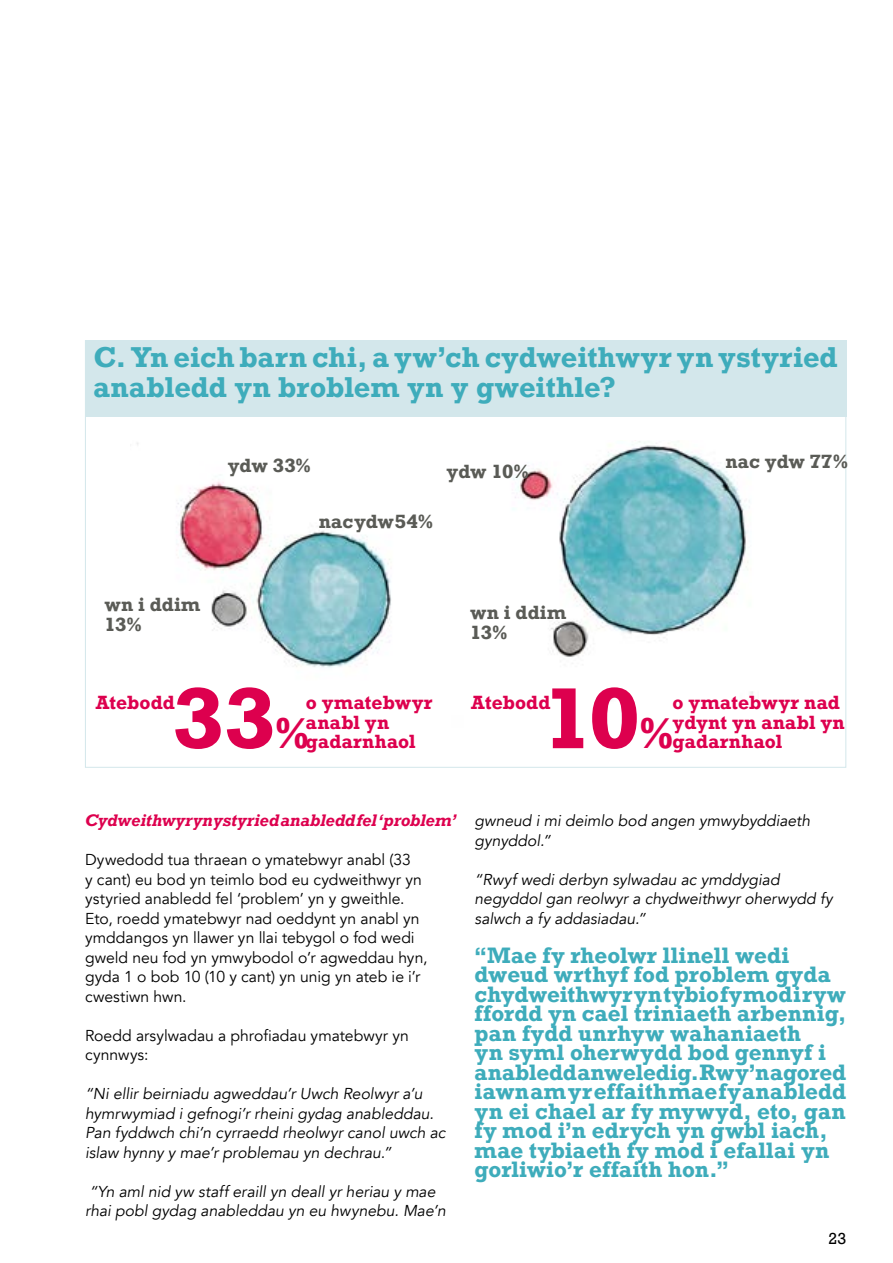
<style>
.page{position:relative;width:893px;height:1263px;background:#fff}
.page>*{position:absolute;margin:0;border:0;box-sizing:border-box;transform-origin:0 0}
.t1{font:700 81.15px "Rockwell";color:#dd004e}
.t2{font:700 27px/30px "Rockwell";letter-spacing:.005em;color:#3eacbb}
.t3{font:700 21px/19.5px "Rockwell";letter-spacing:.005em;color:#3eacbb}
.t4{font:700 18px/19.5px "Rockwell";letter-spacing:.01em;color:#dd004e}
.t5{font:700 18px/19.5px "Rockwell";color:#5a5b56}
.t6{font:italic 15.75px/19.5px "Avenir";color:#000}
.t7{font:15.75px/19.5px "Avenir";color:#000}
.t8{font:italic 700 15.75px "Rockwell";letter-spacing:-.005em;color:#dd004e}
.t9{font:15px "Rockwell";color:#000}
.s1{font-size:40.5px}
</style>
<div class="page">
<img style="left:137px;top:441px;width:616px;height:254px">
<div style="left:85px;top:340px;width:761px;height:77px;background:#d3e7eb"></div>
<h2 class="t2" style="left:94px;top:342px;width:746px">C. Yn eich barn chi, a yw’ch cydweithwyr yn ystyried anabledd yn broblem yn y gweithle?</h2>
<p class="t5" style="left:104px;top:595px;width:98px">wn i ddim<br>13%</p>
<p class="t5" style="left:228px;top:456px;width:85px">ydw 33%</p>
<p class="t5" style="left:319px;top:511px;width:116px">nac ydw 54%</p>
<p class="t5" style="left:446px;top:461px;width:84px">ydw 10%</p>
<p class="t5" style="left:470px;top:603px;width:98px">wn i ddim<br>13%</p>
<p class="t5" style="left:725px;top:451px;width:124px">nac ydw 77%</p>
<h1 class="t1" style="left:173px;top:666px;width:138px">33<span class="s1">%</span></h1>
<h1 class="t1" style="left:542px;top:666px;width:133px">10<span class="s1">%</span></h1>
<p class="t4" style="left:96px;top:692px;width:81px">Atebodd</p>
<p class="t4" style="left:471px;top:692px;width:81px">Atebodd</p>
<p class="t4" style="left:306px;top:693px;width:128px">o ymatebwyr anabl yn gadarnhaol</p>
<p class="t4" style="left:673px;top:693px;width:174px">o ymatebwyr nad ydynt yn anabl yn gadarnhaol</p>
<p class="t8" style="left:85px;top:810px;width:373px">Cydweithwyr yn ystyried anabledd fel ‘problem’</p>
<p class="t7" style="left:85px;top:850px;width:344px">Dywedodd tua thraean o ymatebwyr anabl (33<br>y cant) eu bod yn teimlo bod eu cydweithwyr yn ystyried anabledd fel ‘problem’ yn y gweithle.<br>Eto, roedd ymatebwyr nad oeddynt yn anabl yn ymddangos yn llawer yn llai tebygol o fod wedi gweld neu fod yn ymwybodol o’r agweddau hyn, gyda 1 o bob 10 (10 y cant) yn unig yn ateb ie i’r cwestiwn hwn.</p>
<p class="t7" style="left:85px;top:1026px;width:325px">Roedd arsylwadau a phrofiadau ymatebwyr yn cynnwys:</p>
<p class="t6" style="left:85px;top:1084px;width:362px">“Ni ellir beirniadu agweddau’r Uwch Reolwyr a’u hymrwymiad i gefnogi’r rheini gydag anableddau.<br>Pan fyddwch chi’n cyrraedd rheolwyr canol uwch ac islaw hynny y mae’r problemau yn dechrau.”</p>
<p class="t6" style="left:85px;top:1182px;width:362px">“Yn aml nid yw staff eraill yn deall yr heriau y mae rhai pobl gydag anableddau yn eu hwynebu. Mae’n</p>
<p class="t6" style="left:475px;top:811px;width:337px">gwneud i mi deimlo bod angen ymwybyddiaeth gynyddol.”</p>
<p class="t6" style="left:475px;top:870px;width:360px">“Rwyf wedi derbyn sylwadau ac ymddygiad negyddol gan reolwyr a chydweithwyr oherwydd fy salwch a fy addasiadau.”</p>
<p class="t3" style="left:475px;top:945px;width:373px">“Mae fy rheolwr llinell wedi dweud wrthyf fod problem gyda chydweithwyr yn tybio fy mod i ryw ffordd yn cael triniaeth arbennig, pan fydd unrhyw wahaniaeth<br>yn syml oherwydd bod gennyf i anabledd anweledig. Rwy’n agored iawn am yr effaith mae fy anabledd yn ei chael ar fy mywyd, eto, gan fy mod i’n edrych yn gwbl iach, mae tybiaeth fy mod i efallai yn gorliwio’r effaith hon.”</p>
<p class="t9" style="left:829px;top:1229px;width:19px">23</p>
</div>
